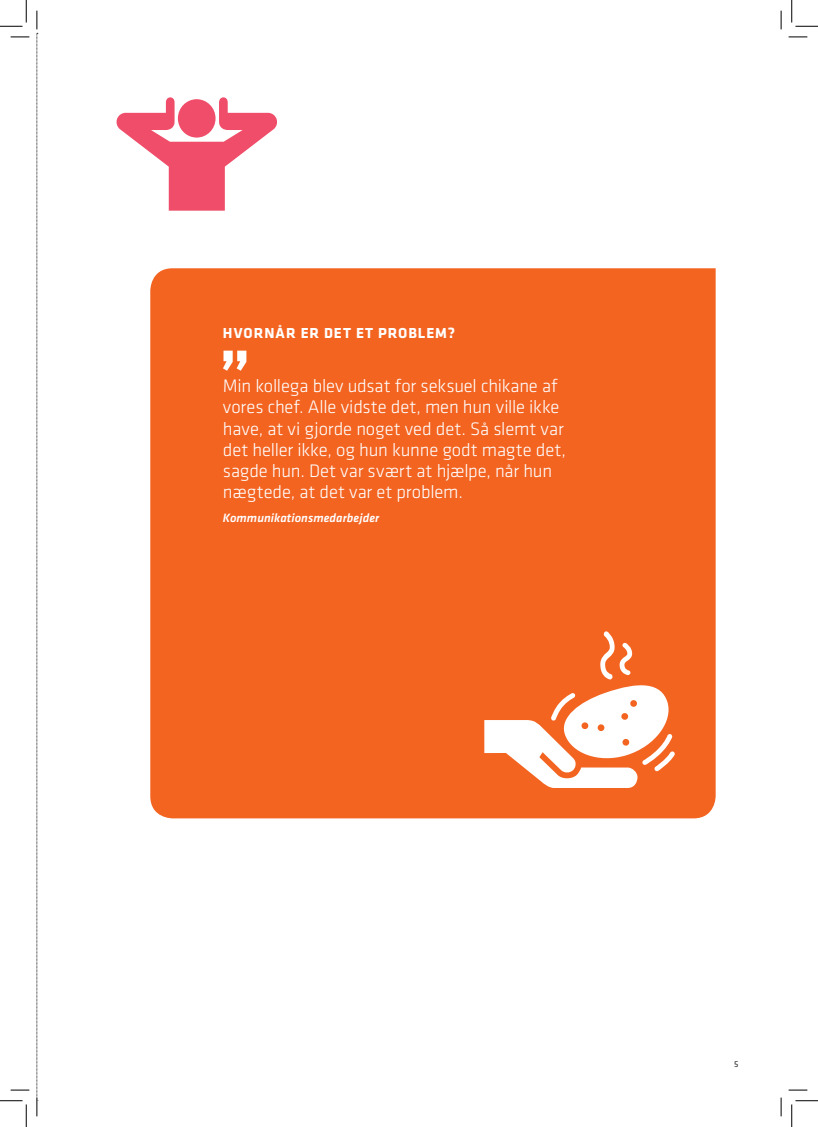
<style>
.page{position:relative;width:818px;height:1127px;background:#fff}
.page>*{position:absolute;margin:0;border:0;box-sizing:border-box;transform-origin:0 0}
.citat{font:300 18.75px/21.2px "Klavika";letter-spacing:-.01em;color:#fff}
.citat-2{font:700 15px "Klavika";letter-spacing:.065em;color:#fff}
.CITERET{font:italic 500 12.5px "Klavika";letter-spacing:.005em;color:#fff}
.t1{font:8.75px "Klavika";color:#231f20}
</style>
<div class="page">
<div style="left:150px;top:268px;width:566px;height:550px;background:#f36421"></div>
<svg style="left:484px;top:631px;width:191px;height:156px"></svg>
<svg style="left:116px;top:97px;width:161px;height:114px"></svg>
<svg style="left:223px;top:350px;width:23px;height:20px"></svg>
<svg style="left:11px;top:36px;width:18px;height:2px"></svg>
<svg style="left:788px;top:36px;width:19px;height:2px"></svg>
<svg style="left:11px;top:1089px;width:18px;height:1px"></svg>
<svg style="left:788px;top:1089px;width:19px;height:1px"></svg>
<svg style="left:36px;top:11px;width:2px;height:1104px;background:#c1c0c0"></svg>
<svg style="left:780px;top:11px;width:2px;height:18px"></svg>
<svg style="left:780px;top:1097px;width:2px;height:18px"></svg>
<svg style="left:0;top:0;width:27px;height:27px"></svg>
<svg style="left:0;top:1100px;width:27px;height:26px"></svg>
<svg style="left:791px;top:0;width:27px;height:27px"></svg>
<svg style="left:791px;top:1100px;width:27px;height:26px"></svg>
<p class="citat-2" style="left:223px;top:322px;width:234px">HVORNÅR ER DET ET PROBLEM?</p>
<p class="citat" style="left:223px;top:375px;width:344px">Min kollega blev udsat for seksuel chikane af vores chef. Alle vidste det, men hun ville ikke have, at vi gjorde noget ved det. Så slemt var det heller ikke, og hun kunne godt magte det, sagde hun. Det var svært at hjælpe, når hun nægtede, at det var et problem.</p>
<p class="CITERET" style="left:223px;top:509px;width:158px">Kommunikationsmedarbejder</p>
<p class="t1" style="left:734px;top:1058px;width:6px">5</p>
</div>
